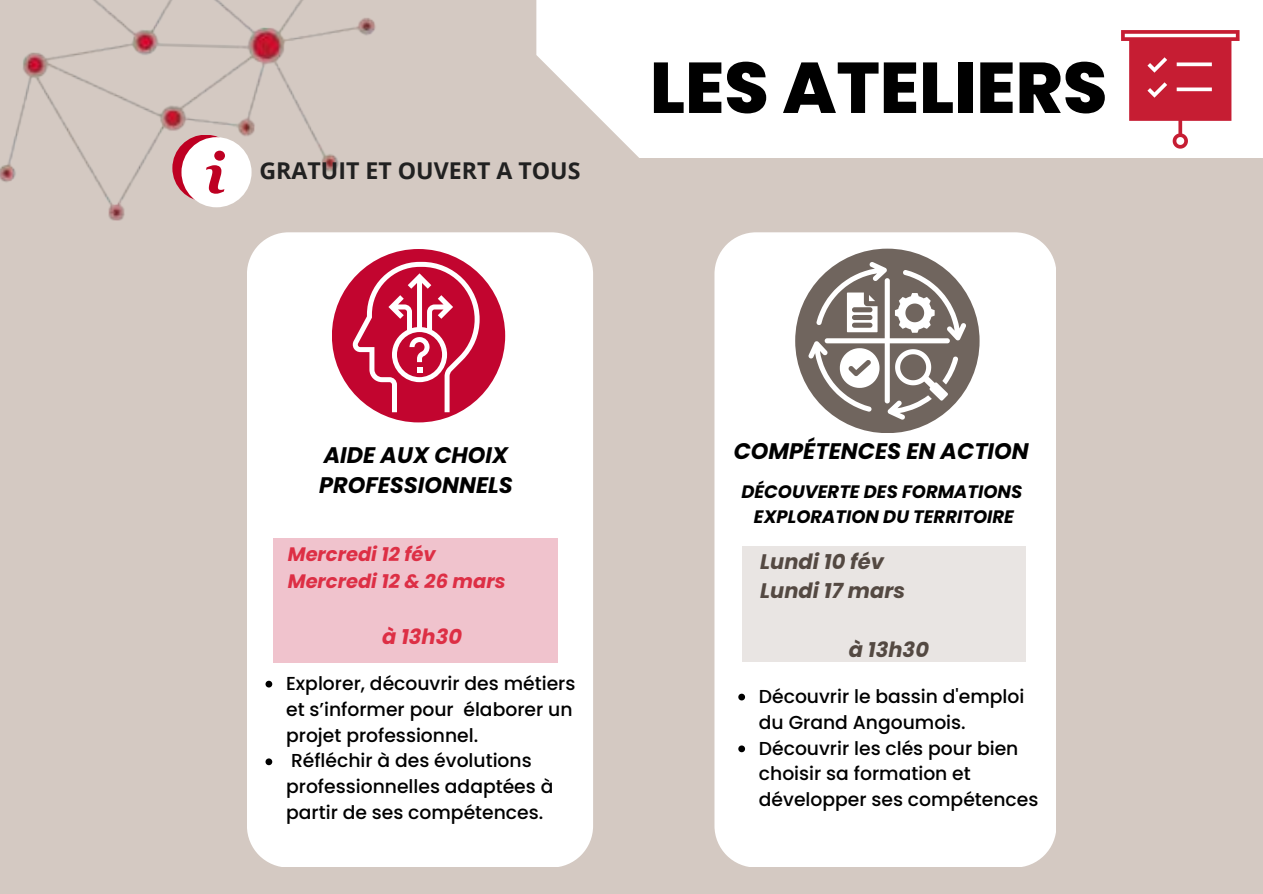
<style>
.page{position:relative;width:1263px;height:894px;background:#fff}
.page>*{position:absolute;margin:0;border:0;box-sizing:border-box;transform-origin:0 0}
.t1{font:800 71.7px "Poppins";color:#000}
.t2{font:700 23.1px "Open Sans";color:#212121}
.t3{font:italic 700 22.5px/30.3px "Poppins";color:#000}
.t4{font:italic 700 21px/29.2px "Poppins";color:#544942}
.t5{font:italic 700 21px "Poppins";color:#dd2f45}
.t6{font:italic 700 19.5px/27px "Poppins";color:#dd2f45}
.t7{font:500 18.75px/25.8px "Poppins";color:#000}
.t8{font:italic 700 18px/24.5px "Poppins";color:#000;text-align:center}
</style>
<div class="page">
<div style="left:0;top:0;width:1263px;height:893px;background:#d4c9c2"></div>
<div style="left:536px;top:0;width:727px;height:158px;background:#fff"></div>
<img style="left:0;top:0;width:376px;height:221px">
<svg style="left:1121px;top:30px;width:118px;height:118px"></svg>
<div style="left:172px;top:135px;width:67px;height:66px;background:#be0022;border-radius:50%"></div>
<svg style="left:182px;top:137px;width:69px;height:70px"></svg>
<div style="left:247px;top:232px;width:346px;height:634px;background:#fff"></div>
<div style="left:332px;top:249px;width:173px;height:173px;background:#c2052f;border-radius:50%"></div>
<div style="left:273px;top:538px;width:285px;height:124px;background:#f0c3cd"></div>
<div style="left:714px;top:232px;width:342px;height:635px;background:#fff"></div>
<div style="left:795px;top:248px;width:185px;height:185px;background:#70655e;border-radius:50%"></div>
<div style="left:742px;top:546px;width:284px;height:115px;background:#e9e5e3"></div>
<svg style="left:808px;top:262px;width:158px;height:157px"></svg>
<svg style="left:352px;top:262px;width:128px;height:150px"></svg>
<svg style="left:265px;top:680px;width:7px;height:7px"></svg>
<svg style="left:265px;top:758px;width:7px;height:7px"></svg>
<svg style="left:738px;top:693px;width:7px;height:7px"></svg>
<svg style="left:738px;top:745px;width:7px;height:7px"></svg>
<p class="t2" style="left:259px;top:154px;width:323px">GRATUIT ET OUVERT A TOUS</p>
<h1 class="t1" style="left:650px;top:38px;width:459px">LES ATELIERS</h1>
<p class="t3" style="left:319px;top:440px;width:195px">AIDE AUX CHOIX<br>PROFESSIONNELS</p>
<p class="t6" style="left:288px;top:540px;width:219px">Mercredi 12 fév<br>Mercredi 12 &amp; 26 mars</p>
<p class="t5" style="left:382px;top:621px;width:82px">à 13h30</p>
<p class="t7" style="left:286px;top:670px;width:291px">Explorer, découvrir des métiers et s’informer pour élaborer un projet professionnel.<br>Réfléchir à des évolutions professionnelles adaptées à partir de ses compétences.</p>
<p class="t3" style="left:734px;top:436px;width:297px">COMPÉTENCES EN ACTION</p>
<p class="t8" style="left:741px;top:479px;width:282px">DÉCOUVERTE DES FORMATIONS<br>EXPLORATION DU TERRITOIRE</p>
<p class="t4" style="left:760px;top:547px;width:146px">Lundi 10 fév<br>Lundi 17 mars</p>
<p class="t4" style="left:849px;top:634px;width:82px">à 13h30</p>
<p class="t7" style="left:759px;top:683px;width:281px">Découvrir le bassin d'emploi du Grand Angoumois.<br>Découvrir les clés pour bien choisir sa formation et développer ses compétences</p>
</div>
